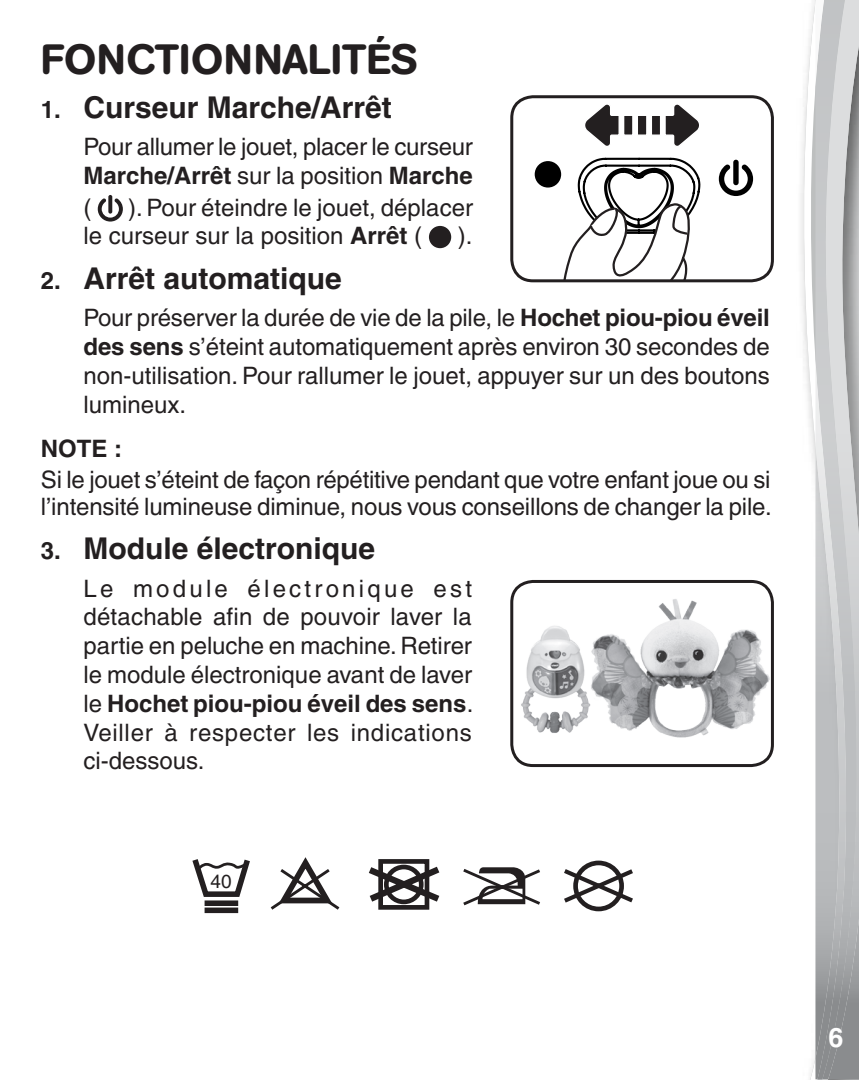
<style>
.page{position:relative;width:859px;height:1080px;background:#fff}
.page>*{position:absolute;margin:0;border:0;box-sizing:border-box;transform-origin:0 0}
.body_text_2{font:500 42px "AG Book Rounded";color:#231f20}
.body_text1{font:700 30px "Helvetica";color:#231f20}
.t1{font:700 27px "Helvetica";color:#fff}
.body_text1-2{font:500 24px/28.8px "Helvetica";letter-spacing:-.005em;color:#231f20}
.body_text1-3{font:700 24px "Helvetica";color:#231f20}
.t2{font:18.9px "Helvetica";color:#231f20}
.s1{font-size:24px}
.s2{font-weight:700}
</style>
<div class="page">
<svg style="left:803px;top:0;width:12px;height:1080px"></svg>
<svg style="left:815px;top:1079px;width:13px;height:1px"></svg>
<img style="left:858px;top:0;width:1px;height:1079px">
<img style="left:848px;top:0;width:10px;height:1079px">
<img style="left:815px;top:0;width:33px;height:1079px">
<svg style="left:98px;top:198px;width:25px;height:24px"></svg>
<div style="left:429px;top:226px;width:22px;height:22px;background:#231f20;border-radius:50%"></div>
<img style="left:513px;top:582px;width:259px;height:182px">
<div style="left:510px;top:580px;width:264px;height:187px;border:3px solid #231f20;border-radius:21px"></div>
<svg style="left:192px;top:859px;width:58px;height:38px"></svg>
<div style="left:205px;top:900px;width:33px;height:6px;background:#231f20"></div>
<div style="left:205px;top:908px;width:33px;height:5px;background:#231f20"></div>
<svg style="left:270px;top:857px;width:70px;height:53px"></svg>
<svg style="left:368px;top:859px;width:72px;height:51px"></svg>
<svg style="left:463px;top:867px;width:77px;height:39px"></svg>
<div style="left:573px;top:861px;width:51px;height:50px;border:5px solid #231f20;border-radius:50%"></div>
<svg style="left:564px;top:866px;width:69px;height:40px"></svg>
<svg style="left:719px;top:165px;width:34px;height:31px"></svg>
<div style="left:733px;top:160px;width:6px;height:25px;background:#000;border-radius:3px"></div>
<div style="left:535px;top:161px;width:26px;height:27px;background:#000;border-radius:50%"></div>
<svg style="left:557px;top:157px;width:144px;height:121px"></svg>
<div style="left:510px;top:95px;width:264px;height:187px;border:3px solid #231f20;border-radius:21px"></div>
<svg style="left:585px;top:104px;width:114px;height:42px"></svg>
<p class="body_text_2" style="left:41px;top:34px;width:378px">FONCTIONNALITÉS</p>
<p class="body_text1" style="left:41px;top:89px;width:352px"><span class="s1">1.</span> Curseur Marche/Arrêt</p>
<p class="body_text1-2" style="left:83px;top:132px;width:391px">Pour allumer le jouet, placer le curseur<br><span class="s2">Marche/Arrêt</span> sur la position <span class="s2">Marche</span></p>
<p class="body_text1-2" style="left:83px;top:193px;width:9px">(</p>
<p class="body_text1-2" style="left:83px;top:193px;width:391px;text-indent:45px">). Pour éteindre le jouet, déplacer le curseur sur la position <span class="s2">Arrêt</span> (</p>
<p class="body_text1-2" style="left:458px;top:221px;width:16px">).</p>
<p class="body_text1" style="left:41px;top:260px;width:302px"><span class="s1">2.</span> Arrêt automatique</p>
<p class="body_text1-2" style="left:83px;top:303px;width:688px;text-align:justify">Pour préserver la durée de vie de la pile, le <span class="s2">Hochet piou-piou éveil des sens</span> s’éteint automatiquement après environ 30 secondes de non-utilisation. Pour rallumer le jouet, appuyer sur un des boutons lumineux.</p>
<p class="body_text1-3" style="left:41px;top:433px;width:83px">NOTE :</p>
<p class="body_text1-2" style="left:41px;top:466px;width:732px;line-height:27px">Si le jouet s’éteint de façon répétitive pendant que votre enfant joue ou si l’intensité lumineuse diminue, nous vous conseillons de changer la pile.</p>
<p class="body_text1" style="left:41px;top:530px;width:336px"><span class="s1">3.</span> Module électronique</p>
<p class="body_text1-2" style="left:83px;top:574px;width:391px;text-align:justify">Le module électronique est détachable afin de pouvoir laver la partie en peluche en machine. Retirer le module électronique avant de laver le <span class="s2">Hochet piou-piou éveil des sens</span>.<br>Veiller à respecter les indications ci-dessous.</p>
<p class="t2" style="left:211px;top:871px;width:23px">40</p>
<p class="t1" style="left:828px;top:1021px;width:17px">6</p>
</div>
